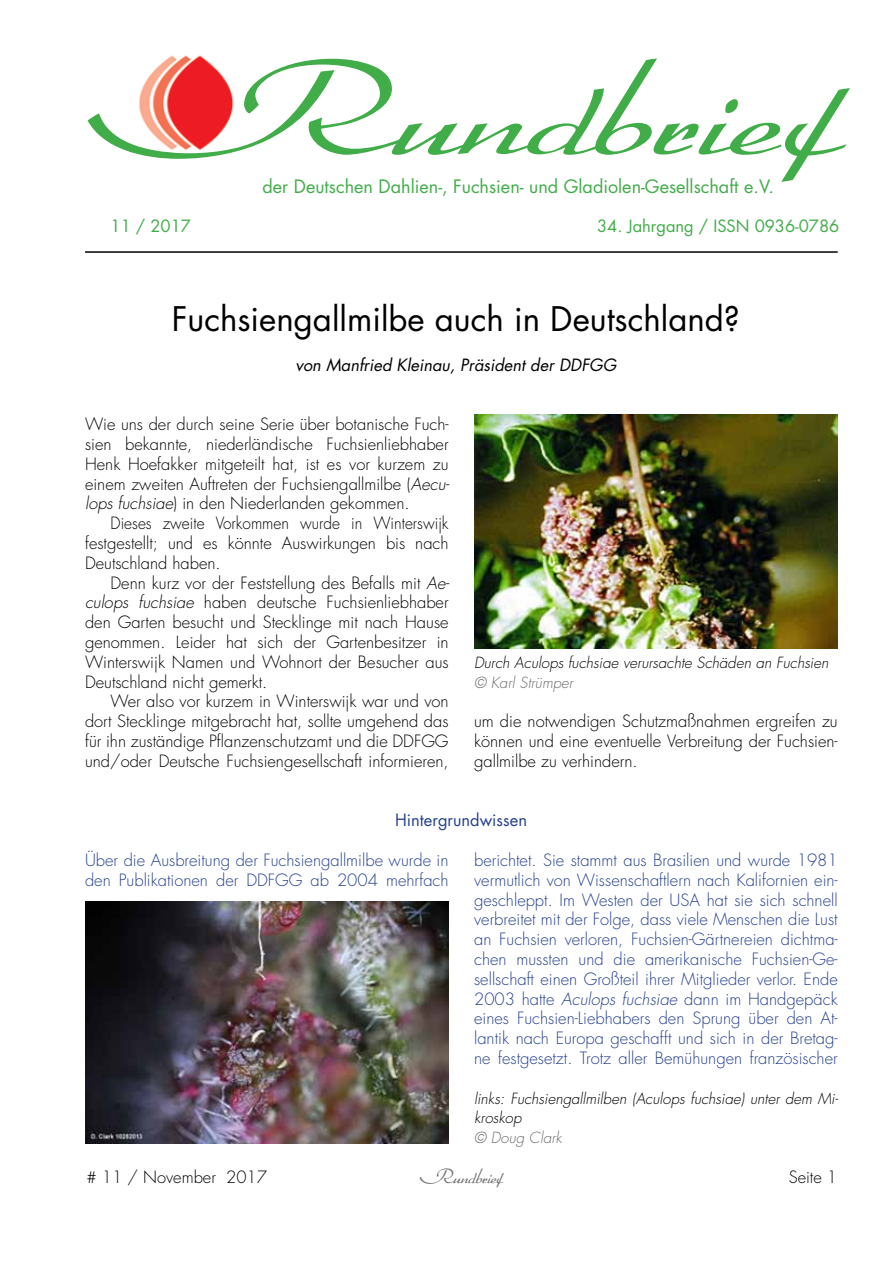
<style>
.page{position:relative;width:893px;height:1263px;background:#fff}
.page>*{position:absolute;margin:0;border:0;box-sizing:border-box;transform-origin:0 0}
.t1{font:300 126px "Arabella Pro";color:#41ad49;scale:1.4 1}
.t2{font:33px "Futura Std";color:#000}
.t3{font:300 19.5px "Arabella Pro";color:#6d6e71}
.t4{font:18px "Futura Std";color:#41ad49}
.t5{font:300 16.5px/19.8px "Futura Std";color:#000;text-align:justify}
.t6{font:300 16.5px/19.8px "Futura Std";color:#25408f}
.t7{font:300 16.5px/19.8px "Futura Std";color:#000;text-align:justify;scale:.94 1}
.t8{font:italic 16.5px "Futura Std";color:#000}
.t9{font:16.5px "Futura Std";color:#41ad49}
.t10{font:16.5px "Futura Std";color:#25408f}
.t11{font:italic 300 15px/19.8px "Futura Std";color:#000}
.t12{font:italic 300 15px "Futura Std";color:#6d6e71}
.s1{font-style:italic}
</style>
<div class="page">
<img style="left:139px;top:55px;width:95px;height:96px">
<hr style="left:85px;top:251px;width:753px;height:2px;background:#000">
<img style="left:474px;top:414px;width:364px;height:234px">
<img style="left:85px;top:901px;width:364px;height:242px">
<h1 class="t1" style="left:88px;top:42px;width:537px">Rundbrief</h1>
<p class="t9" style="left:111px;top:216px;width:82px">11 / 2017</p>
<p class="t9" style="left:597px;top:216px;width:244px">34. Jahrgang / ISSN 0936-0786</p>
<p class="t4" style="left:263px;top:174px;width:513px">der Deutschen Dahlien-, Fuchsien- und Gladiolen-Gesellschaft e.V.</p>
<h2 class="t2" style="left:172px;top:298px;width:570px">Fuchsiengallmilbe auch in Deutschland?</h2>
<p class="t8" style="left:295px;top:354px;width:322px">von Manfried Kleinau, Präsident der DDFGG</p>
<p class="t5" style="left:85px;top:415px;width:366px">Wie uns der durch seine Serie über botanische Fuch&shy;sien bekannte, niederländische Fuchsienliebhaber Henk Hoefakker mitgeteilt hat, ist es vor kurzem zu einem zweiten Auftreten der Fuchsiengallmilbe (<span class="s1">Aecu&shy;lops fuchsiae</span>) in den Niederlanden gekommen.</p>
<p class="t7" style="left:85px;top:514px;width:388px;text-indent:26px">Dieses zweite Vorkommen wurde in Winterswijk festgestellt; und es könnte Auswirkungen bis nach Deutschland haben.</p>
<p class="t5" style="left:85px;top:573px;width:366px;text-indent:26px">Denn kurz vor der Feststellung des Befalls mit <span class="s1">Ae&shy;culops fuchsiae</span> haben deutsche Fuchsienliebhaber den Garten besucht und Stecklinge mit nach Hause genommen. Leider hat sich der Gartenbesitzer in Winterswijk Namen und Wohnort der Besucher aus Deutschland nicht gemerkt.</p>
<p class="t5" style="left:85px;top:692px;width:365px;text-indent:26px">Wer also vor kurzem in Winterswijk war und von dort Stecklinge mitgebracht hat, sollte umgehend das für ihn zuständige Pflanzenschutzamt und die DDFGG und/oder Deutsche Fuchsiengesellschaft informieren,</p>
<p class="t11" style="left:474px;top:653px;width:356px">Durch Aculops fuchsiae verursachte Schäden an Fuchsien</p>
<p class="t12" style="left:474px;top:673px;width:101px">© Karl Strümper</p>
<p class="t5" style="left:474px;top:712px;width:365px">um die notwendigen Schutzmaßnahmen ergreifen zu können und eine eventuelle Verbreitung der Fuchsien&shy;gallmilbe zu verhindern.</p>
<p class="t10" style="left:395px;top:810px;width:133px">Hintergrundwissen</p>
<p class="t6" style="left:474px;top:850px;width:365px;text-align:justify">berichtet. Sie stammt aus Brasilien und wurde 1981 vermutlich von Wissenschaftlern nach Kalifornien ein&shy;geschleppt. Im Westen der USA hat sie sich schnell verbreitet mit der Folge, dass viele Menschen die Lust an Fuchsien verloren, Fuchsien-Gärtnereien dichtma&shy;chen mussten und die amerikanische Fuchsien-Ge&shy;sellschaft einen Großteil ihrer Mitglieder verlor. Ende 2003 hatte <span class="s1">Aculops fuchsiae</span> dann im Handgepäck eines Fuchsien-Liebhabers den Sprung über den At&shy;lantik nach Europa geschafft und sich in der Bretag&shy;ne festgesetzt. Trotz aller Bemühungen französischer</p>
<p class="t11" style="left:474px;top:1088px;width:366px">links: Fuchsiengallmilben (Aculops fuchsiae) unter dem Mi&shy;kroskop</p>
<p class="t12" style="left:474px;top:1128px;width:89px">© Doug Clark</p>
<p class="t6" style="left:85px;top:850px;width:365px">Über die Ausbreitung der Fuchsiengallmilbe wurde in den Publikationen der DDFGG ab 2004 mehrfach</p>
<p class="t5" style="left:87px;top:1167px;width:182px"># 11 / November 2017</p>
<p class="t3" style="left:420px;top:1165px;width:84px">Rundbrief</p>
<p class="t5" style="left:789px;top:1167px;width:50px">Seite 1</p>
</div>
